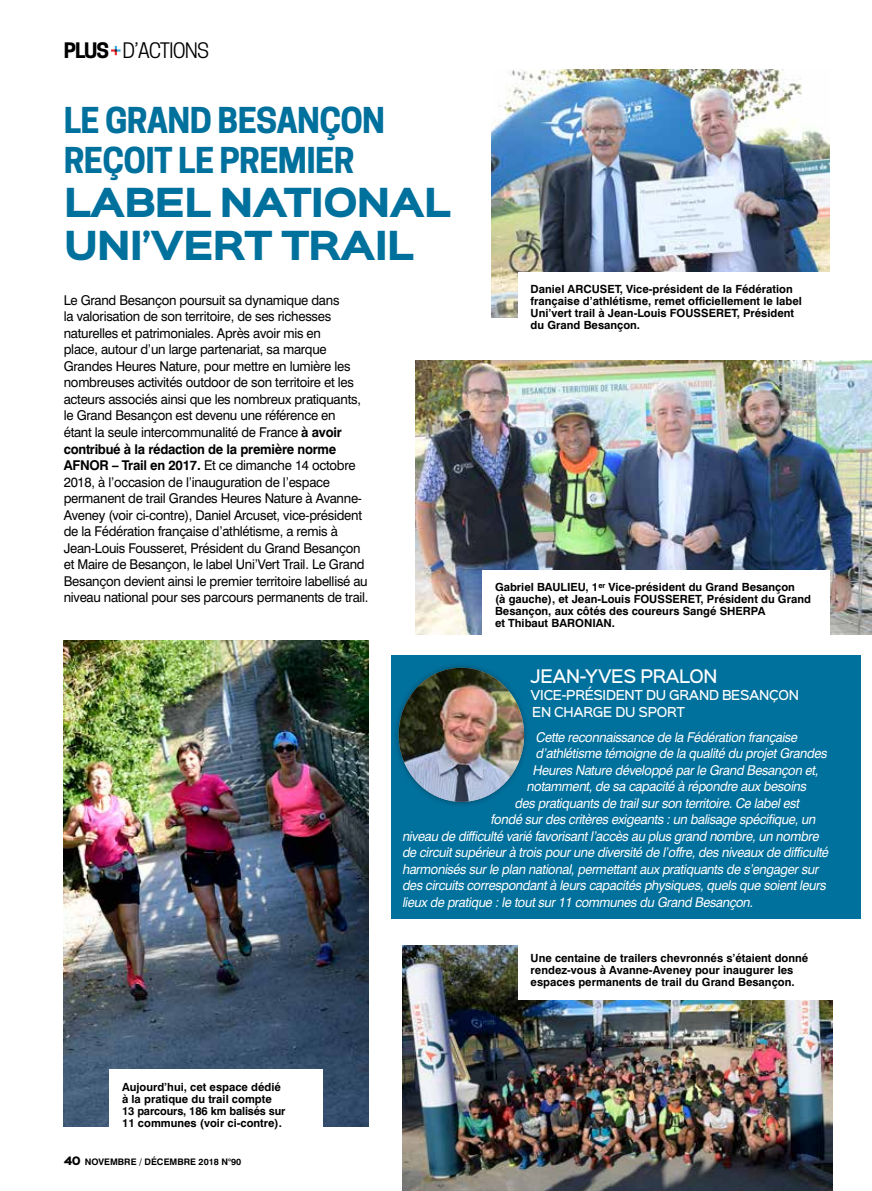
<style>
.page{position:relative;width:872px;height:1191px;background:#fff}
.page>*{position:absolute;margin:0;border:0;box-sizing:border-box;transform-origin:0 0}
.t1{font:900 36px/43.2px "Sinkin Sans 800";letter-spacing:-.04em;color:#00709c}
.t2{font:700 33.45px/40.2px "Cooper Hewitt";letter-spacing:-.02em;color:#00709c}
.t3{font:20.1px "Cooper Hewitt";letter-spacing:-.05em;color:#000}
.t4{font:500 16.8px "Sinkin Sans 500";letter-spacing:-.025em;color:#fff;scale:.95 1}
.t5{font:13.5px/16.5px "Swiss 721 BT";letter-spacing:-.02em;color:#000}
.t6{font:italic 13.5px "Swiss 721 BT";color:#fff;scale:.95 1}
.t7{font:500 12.3px/17px "Sinkin Sans 500";letter-spacing:-.025em;color:#fff;scale:.95 1}
.t8{font:700 11.25px/12px "Swiss 721 BT";color:#000}
.t9{font:700 9px "Swiss 721 BT";color:#000}
.s1{font-weight:700}
.s2{font-family:"Sinkin Sans 800";font-weight:900;font-size:10.5px}
</style>
<div class="page">
<div style="left:391px;top:655px;width:470px;height:263px;background:#00709c"></div>
<svg style="left:111px;top:46px;width:10px;height:9px"></svg>
<img style="left:402px;top:945px;width:430px;height:246px">
<img style="left:64px;top:640px;width:304px;height:486px">
<img style="left:415px;top:360px;width:457px;height:275px">
<div style="left:482px;top:570px;width:347px;height:70px;background:#fff"></div>
<div style="left:109px;top:1069px;width:214px;height:73px;background:#fff"></div>
<div style="left:518px;top:941px;width:314px;height:58px;background:#fff"></div>
<img style="left:491px;top:69px;width:338px;height:248px">
<div style="left:518px;top:272px;width:314px;height:70px;background:#fff"></div>
<div style="left:393px;top:662px;width:137px;height:145px;background:#000;opacity:.3"></div>
<img style="left:399px;top:668px;width:125px;height:134px">
<h3 class="t3" style="left:64px;top:39px;width:147px"><span class="s1">PLUS</span> D’ACTIONS</h3>
<h2 class="t2" style="left:64px;top:101px;width:323px">LE GRAND BESANÇON<br>REÇOIT LE PREMIER</h2>
<h1 class="t1" style="left:64px;top:182px;width:388px">LABEL NATIONAL<br>UNI’VERT TRAIL</h1>
<p class="t5" style="left:64px;top:292px;width:306px">Le Grand Besançon poursuit sa dynamique dans<br>la valorisation de son territoire, de ses richesses naturelles et patrimoniales. Après avoir mis en<br>place, autour d’un large partenariat, sa marque Grandes Heures Nature, pour mettre en lumière les nombreuses activités outdoor de son territoire et les acteurs associés ainsi que les nombreux pratiquants, le Grand Besançon est devenu une référence en<br>étant la seule intercommunalité de France <span class="s1">à avoir contribué à la rédaction de la première norme AFNOR – Trail en 2017.</span> Et ce dimanche 14 octobre 2018, à l’occasion de l’inauguration de l’espace permanent de trail Grandes Heures Nature à Avanne-Aveney (voir ci-contre), Daniel Arcuset, vice-président de la Fédération française d’athlétisme, a remis à Jean-Louis Fousseret, Président du Grand Besançon et Maire de Besançon, le label Uni’Vert Trail. Le Grand Besançon devient ainsi le premier territoire labellisé au niveau national pour ses parcours permanents de trail.</p>
<p class="t8" style="left:530px;top:283px;width:273px">Daniel ARCUSET, Vice-président de la Fédération française d’athlétisme, remet officiellement le label Uni’vert trail à Jean-Louis FOUSSERET, Président du Grand Besançon.</p>
<p class="t8" style="left:495px;top:581px;width:317px">Gabriel BAULIEU, 1<sup>er</sup> Vice-président du Grand Besançon<br>(à gauche), et Jean-Louis FOUSSERET, Président du Grand Besançon, aux côtés des coureurs Sangé SHERPA<br>et Thibaut BARONIAN.</p>
<p class="t4" style="left:530px;top:662px;width:198px">JEAN-YVES PRALON</p>
<p class="t7" style="left:530px;top:685px;width:284px">VICE-PRÉSIDENT DU GRAND BESANÇON<br>EN CHARGE DU SPORT</p>
<p class="t6" style="left:535px;top:728px;width:280px">Cette reconnaissance de la Fédération française</p>
<p class="t6" style="left:535px;top:745px;width:311px">d’athlétisme témoigne de la qualité du projetGrandes</p>
<p class="t6" style="left:532px;top:761px;width:305px">Heures Nature développé parle Grand Besançon et,</p>
<p class="t6" style="left:526px;top:778px;width:299px">notamment,de sa capacité à répondre auxbesoins</p>
<p class="t6" style="left:514px;top:794px;width:304px">des pratiquants de trailsurson territoire.Ce labelest</p>
<p class="t6" style="left:490px;top:811px;width:346px">fondé surdes critères exigeants :un balisage spécifique,un</p>
<p class="t6" style="left:402px;top:827px;width:443px">niveau de difficulté varié favorisantl’accès au plus grand nombre,un nombre</p>
<p class="t6" style="left:402px;top:844px;width:453px">de circuitsupérieurà trois pourune diversité de l’offre,des niveauxde difficulté</p>
<p class="t6" style="left:402px;top:860px;width:443px">harmonisés surle plan national,permettantauxpratiquants de s’engagersur</p>
<p class="t6" style="left:402px;top:877px;width:450px">des circuits correspondantà leurs capacités physiques,quels que soientleurs</p>
<p class="t6" style="left:402px;top:893px;width:374px">lieuxde pratique :le toutsur11 communes du Grand Besançon.</p>
<p class="t8" style="left:122px;top:1080px;width:165px">Aujourd’hui, cet espace dédié à la pratique du trail compte<br>13 parcours, 186 km balisés sur<br>11 communes (voir ci-contre).</p>
<p class="t9" style="left:64px;top:1156px;width:179px"><span class="s2">40</span> NOVEMBRE / DÉCEMBRE 2018 N°90</p>
<p class="t8" style="left:530px;top:952px;width:279px">Une centaine de trailers chevronnés s’étaient donné rendez-vous à Avanne-Aveney pour inaugurer les espaces permanents de trail du Grand Besançon.</p>
</div>
